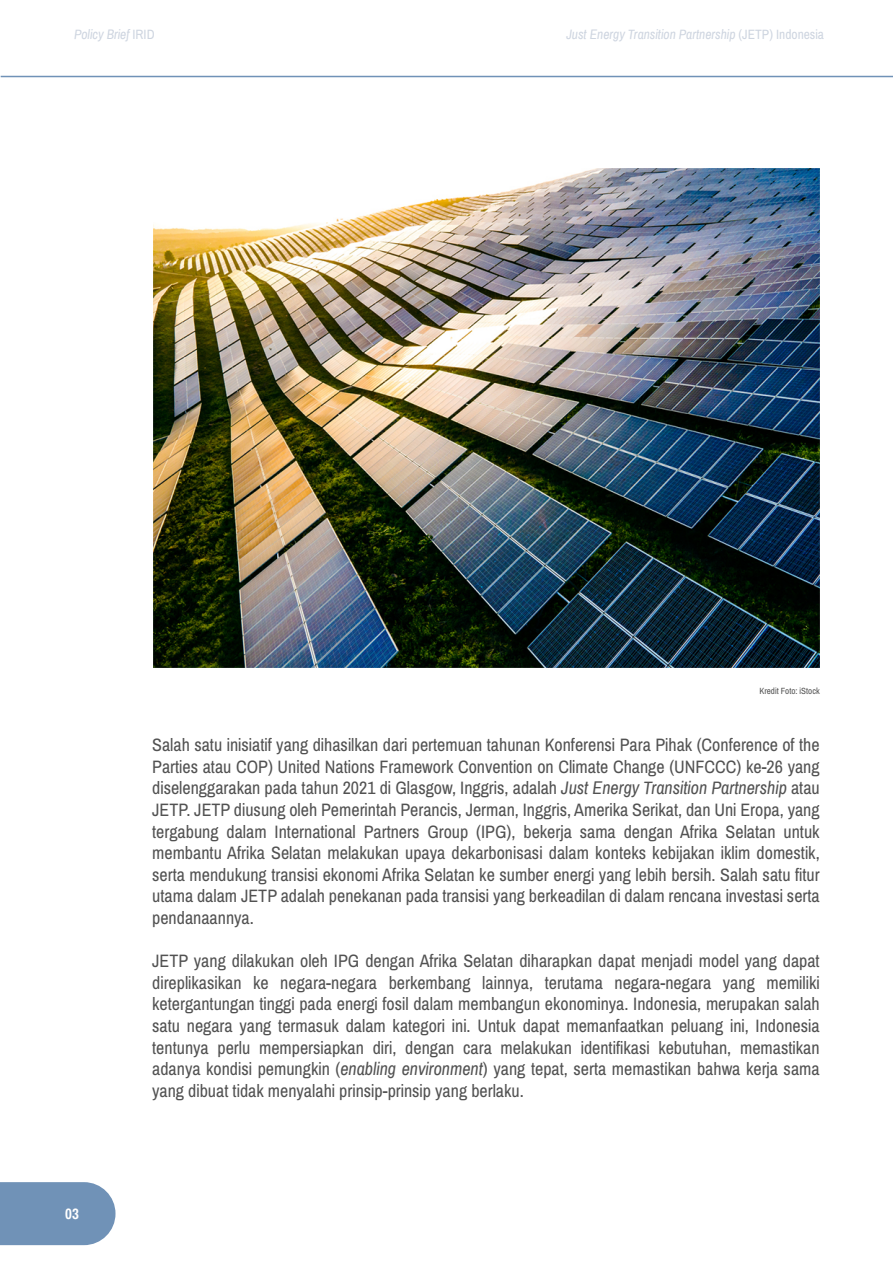
<style>
.page{position:relative;width:893px;height:1263px;background:#fff}
.page>*{position:absolute;margin:0;border:0;box-sizing:border-box;transform-origin:0 0}
.t1{font:18px/21.6px "Archivo Narrow";color:#525252;text-align:justify}
.t2{font:700 15px "Archivo Narrow";color:#fff}
.t3{font:italic 13.5px "Archivo Narrow";color:#ced5e0}
.t4{font:9px "Archivo Narrow";color:#525252}
.s1{font-style:normal}
.s2{font-style:italic}
</style>
<div class="page">
<svg style="left:0;top:1182px;width:116px;height:63px"></svg>
<hr style="left:1px;top:76px;width:892px;height:1px;background:#7092b7">
<img style="left:154px;top:168px;width:666px;height:499px">
<p class="t3" style="left:74px;top:26px;width:82px">Policy Brief <span class="s1">IRID</span></p>
<p class="t3" style="left:566px;top:26px;width:259px">Just Energy Transition Partnership <span class="s1">(JETP) Indonesia</span></p>
<p class="t4" style="left:759px;top:685px;width:62px">Kredit Foto: iStock</p>
<p class="t2" style="left:65px;top:1204px;width:15px">03</p>
<p class="t1" style="left:152px;top:734px;width:669px">Salah satu inisiatif yang dihasilkan dari pertemuan tahunan Konferensi Para Pihak (Conference of the Parties atau COP) United Nations Framework Convention on Climate Change (UNFCCC) ke-26 yang diselenggarakan pada tahun 2021 di Glasgow, Inggris, adalah <span class="s2">Just Energy Transition Partnership</span> atau JETP. JETP diusung oleh Pemerintah Perancis, Jerman, Inggris, Amerika Serikat, dan Uni Eropa, yang tergabung dalam International Partners Group (IPG), bekerja sama dengan Afrika Selatan untuk membantu Afrika Selatan melakukan upaya dekarbonisasi dalam konteks kebijakan iklim domestik, serta mendukung transisi ekonomi Afrika Selatan ke sumber energi yang lebih bersih. Salah satu fitur utama dalam JETP adalah penekanan pada transisi yang berkeadilan di dalam rencana investasi serta pendanaannya.</p>
<p class="t1" style="left:152px;top:950px;width:669px">JETP yang dilakukan oleh IPG dengan Afrika Selatan diharapkan dapat menjadi model yang dapat direplikasikan ke negara-negara berkembang lainnya, terutama negara-negara yang memiliki ketergantungan tinggi pada energi fosil dalam membangun ekonominya. Indonesia, merupakan salah satu negara yang termasuk dalam kategori ini. Untuk dapat memanfaatkan peluang ini, Indonesia tentunya perlu mempersiapkan diri, dengan cara melakukan identifikasi kebutuhan, memastikan adanya kondisi pemungkin (<span class="s2">enabling environment</span>) yang tepat, serta memastikan bahwa kerja sama yang dibuat tidak menyalahi prinsip-prinsip yang berlaku.</p>
</div>
